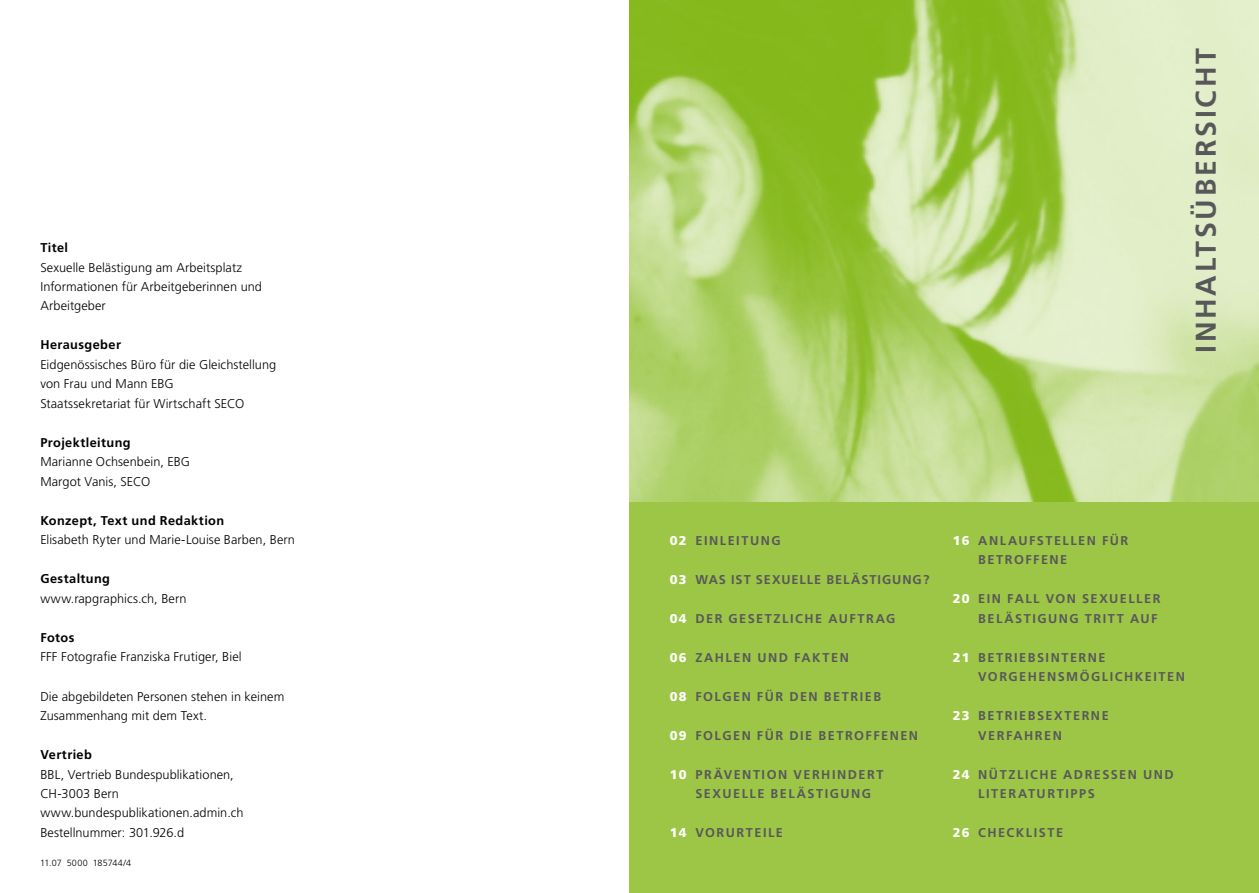
<style>
.page{position:relative;width:1259px;height:893px;background:#fff}
.page>*{position:absolute;margin:0;border:0;box-sizing:border-box;transform-origin:0 0}
.t1{font:700 28.5px "Frutiger";letter-spacing:.1em;color:#58585a}
.t2{font:300 12.75px/19.5px "Frutiger";letter-spacing:.005em;color:#000}
.t3{font:700 12.75px/19.5px "Frutiger";letter-spacing:.115em;color:#58585a}
.t4{font:700 12.75px "Frutiger";letter-spacing:.03em;color:#000}
.t5{font:700 12.75px "Frutiger";letter-spacing:.075em;color:#58585a}
.t6{font:300 9px "Frutiger";letter-spacing:.01em;color:#000}
.s1{font-weight:900;color:#fff}
</style>
<div class="page">
<div style="left:629px;top:499px;width:630px;height:394px;background:#9dc647"></div>
<img style="left:629px;top:0;width:630px;height:502px">
<p class="t4" style="left:40px;top:240px;width:29px">TITEL</p>
<p class="t2" style="left:40px;top:257px;width:223px">Sexuelle Belästigung am Arbeitsplatz<br>Informationen für Arbeitgeberinnen und<br>Arbeitgeber</p>
<p class="t4" style="left:40px;top:338px;width:82px">HERAUSGEBER</p>
<p class="t2" style="left:40px;top:355px;width:237px">Eidgenössisches Büro für die Gleichstellung von Frau und Mann EBG<br>Staatssekretariat für Wirtschaft SECO</p>
<p class="t4" style="left:40px;top:435px;width:92px">PROJEKTLEITUNG</p>
<p class="t2" style="left:40px;top:452px;width:151px">Marianne Ochsenbein, EBG<br>Margot Vanis, SECO</p>
<p class="t4" style="left:40px;top:513px;width:185px">KONZEPT, TEXT UND REDAKTION</p>
<p class="t2" style="left:40px;top:530px;width:256px">Elisabeth Ryter und Marie-Louise Barben, Bern</p>
<p class="t4" style="left:40px;top:572px;width:71px">GESTALTUNG</p>
<p class="t2" style="left:40px;top:589px;width:148px">www.rapgraphics.ch, Bern</p>
<p class="t4" style="left:40px;top:630px;width:36px">FOTOS</p>
<p class="t2" style="left:40px;top:647px;width:203px">FFF Fotografie Franziska Frutiger, Biel</p>
<p class="t2" style="left:40px;top:686px;width:245px">Die abgebildeten Personen stehen in keinem<br>Zusammenhang mit dem Text.</p>
<p class="t4" style="left:40px;top:747px;width:53px">VERTRIEB</p>
<p class="t2" style="left:40px;top:764px;width:205px">BBL, Vertrieb Bundespublikationen,<br>CH-3003 Bern www.bundespublikationen.admin.ch<br>Bestellnummer: 301.926.d</p>
<p class="t6" style="left:40px;top:858px;width:93px">11.07 5000 185744/4</p>
<h1 class="t1" style="left:1189px;top:353px;width:307px;rotate:-90deg">INHALTSÜBERSICHT</h1>
<p class="t3" style="left:670px;top:530px;width:112px"><span class="s1">02</span> EINLEITUNG</p>
<p class="t5" style="left:670px;top:572px;width:261px"><span class="s1">03</span> WAS IST SEXUELLE BELÄSTIGUNG?</p>
<p class="t3" style="left:670px;top:608px;width:227px"><span class="s1">04</span> DER GESETZLICHE AUFTRAG</p>
<p class="t3" style="left:670px;top:647px;width:180px"><span class="s1">06</span> ZAHLEN UND FAKTEN</p>
<p class="t3" style="left:670px;top:686px;width:211px"><span class="s1">08</span> FOLGEN FÜR DEN BETRIEB</p>
<p class="t3" style="left:670px;top:725px;width:250px"><span class="s1">09</span> FOLGEN FÜR DIE BETROFFENEN</p>
<p class="t3" style="left:670px;top:764px;width:215px"><span class="s1">10</span> PRÄVENTION VERHINDERT<br>S</p>
<p class="t3" style="left:704px;top:784px;width:169px">EXUELLE BELÄSTIGUNG</p>
<p class="t3" style="left:670px;top:823px;width:115px"><span class="s1">14</span> VORURTEILE</p>
<p class="t3" style="left:978px;top:530px;width:152px;text-indent:-26px"><span class="s1">16</span> ANLAUFSTELLEN FÜR<br>BETROFFENE</p>
<p class="t3" style="left:952px;top:589px;width:209px;text-align:right"><span class="s1">20</span> EI N FALL VON SEXUELLER<br>BELÄSTIGUNG TRITT AUF</p>
<p class="t3" style="left:952px;top:647px;width:83px"><span class="s1">21</span> BETRIEBSI</p>
<p class="t3" style="left:1050px;top:647px;width:56px">NTERNE</p>
<p class="t3" style="left:952px;top:667px;width:18px">V</p>
<p class="t3" style="left:988px;top:667px;width:198px">ORGEHENSMÖGLICHKEITEN</p>
<p class="t3" style="left:952px;top:706px;width:158px"><span class="s1">23</span> BETRIEBSEXTERNE<br>V</p>
<p class="t3" style="left:988px;top:725px;width:75px">ERFAHREN</p>
<p class="t3" style="left:952px;top:764px;width:221px"><span class="s1">24</span> NÜTZLICHE ADRESSEN UND<br>LI</p>
<p class="t3" style="left:991px;top:784px;width:104px">TERATURTIPPS</p>
<p class="t3" style="left:952px;top:823px;width:112px"><span class="s1">26</span> CHECKLISTE</p>
</div>
